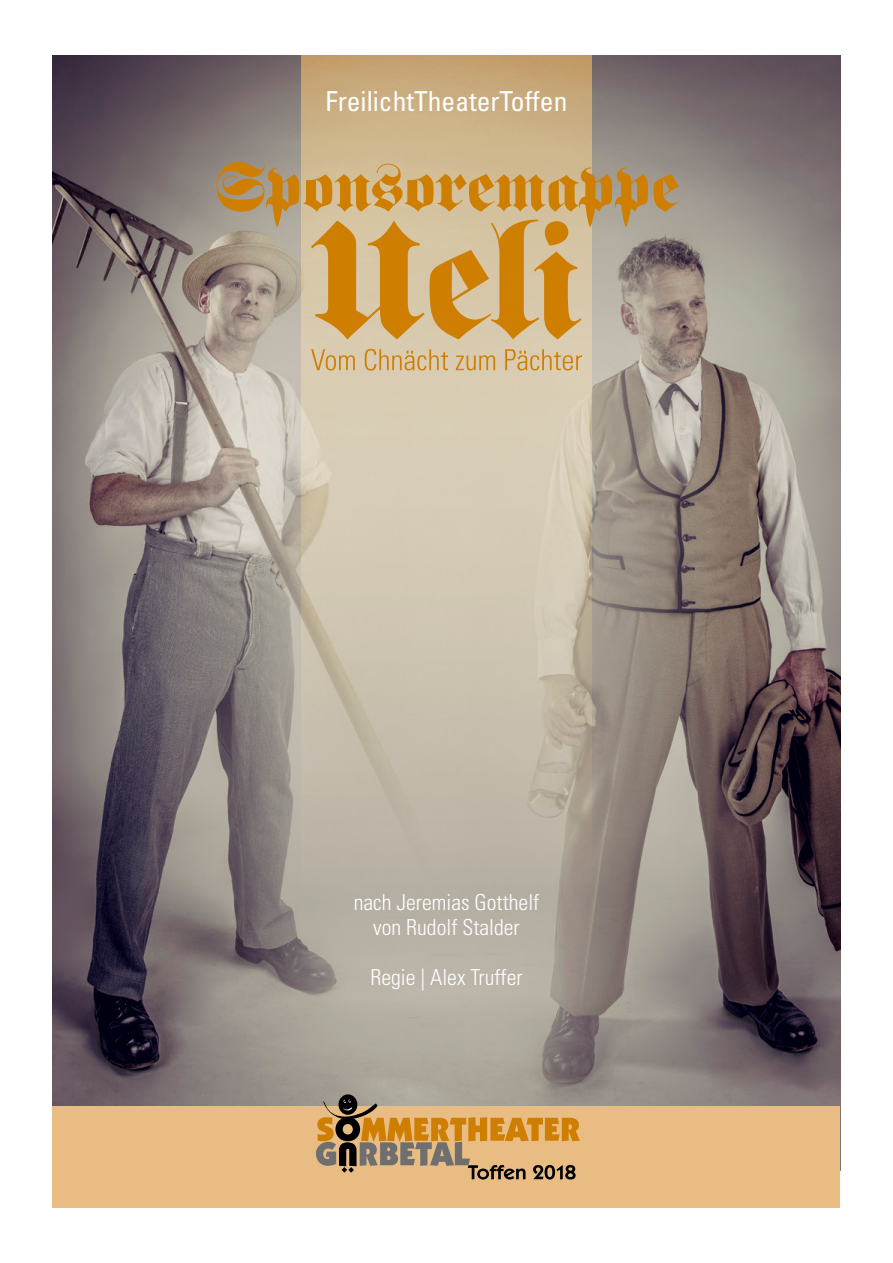
<style>
.page{position:relative;width:893px;height:1263px;background:#fff}
.page>*{position:absolute;margin:0;border:0;box-sizing:border-box;transform-origin:0 0}
.heading_1{font:72px "Fette Fraktur";color:#ce7e00}
.t1{font:condensed 27.45px "Univers";color:#fff}
.t2{font:300 condensed 22.05px "Univers";color:#fff}
</style>
<div class="page">
<img style="left:53px;top:55px;width:787px;height:1051px">
<svg style="left:301px;top:55px;width:291px;height:850px;background:#cabda4"></svg>
<svg style="left:311px;top:219px;width:270px;height:120px;background:#d2a65d"></svg>
<svg style="left:311px;top:349px;width:271px;height:22px;background:#d6ba8b"></svg>
<div style="left:53px;top:1106px;width:787px;height:102px;background:#e9bc84"></div>
<svg style="left:338px;top:1094px;width:19px;height:21px"></svg>
<svg style="left:316px;top:1099px;width:264px;height:80px"></svg>
<p class="t1" style="left:326px;top:84px;width:243px">FreilichtTheaterToffen</p>
<p class="heading_1" style="left:214px;top:143px;width:467px">Sponsoremappe</p>
<p class="t2" style="left:354px;top:889px;width:187px">nach Jeremias Gotthelf</p>
<p class="t2" style="left:373px;top:914px;width:148px">von Rudolf Stalder</p>
<p class="t2" style="left:370px;top:964px;width:154px">Regie | Alex Truffer</p>
</div>
